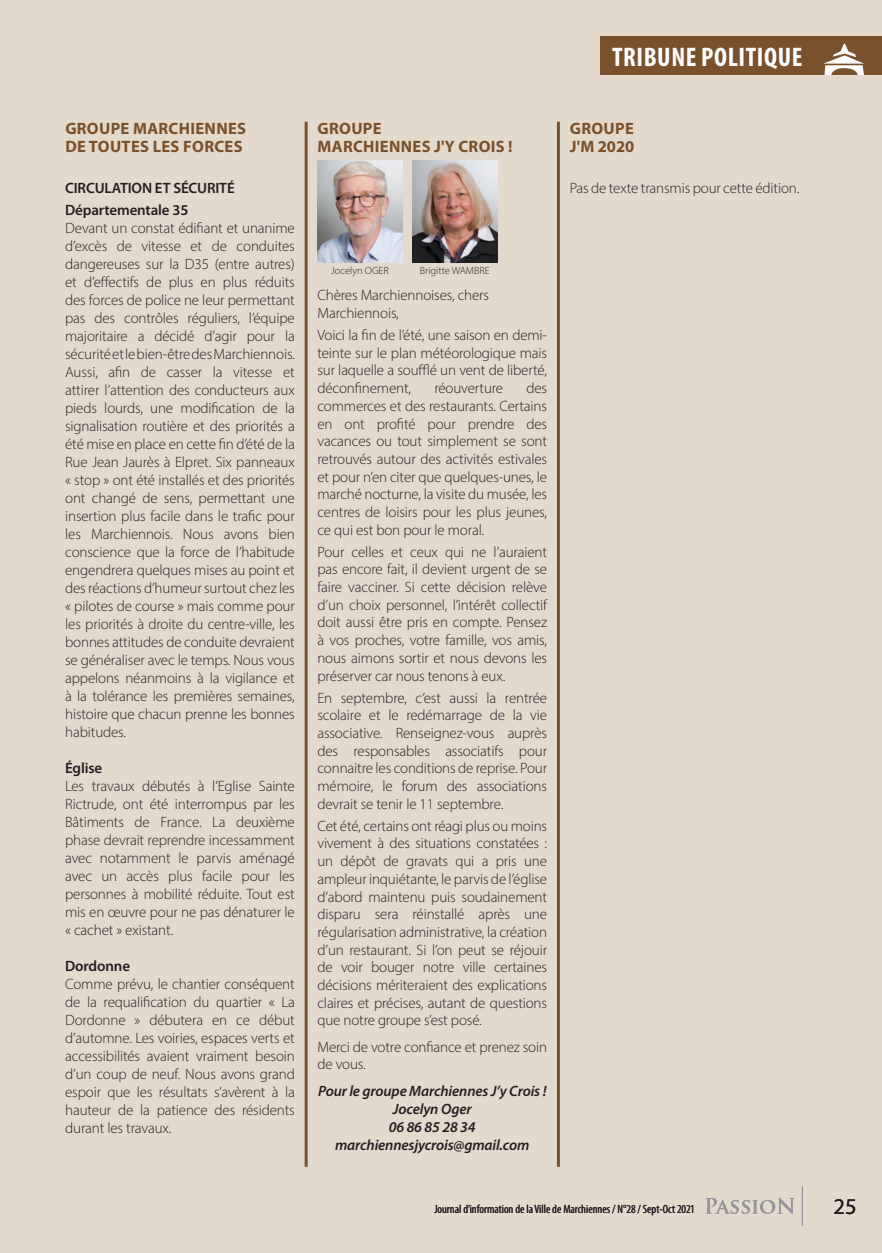
<style>
.page{position:relative;width:882px;height:1253px;background:#e4d9cd}
.page>*{position:absolute;margin:0;border:0;box-sizing:border-box;transform-origin:0 0}
.t1{font:700 condensed 27px "Myriad Pro";letter-spacing:.02em;color:#fff}
.t2{font:22.5px "Myriad Pro";color:#231f20}
.t3{font:700 16.5px/18px "Myriad Pro";letter-spacing:.02em;color:#79512c}
.t4{font:300 15px/18px "Myriad Pro";letter-spacing:-.01em;color:#231f20;text-align:justify}
.t5{font:italic 600 15px/18px "Myriad Pro";letter-spacing:-.01em;color:#231f20;text-align:center}
.t6{font:600 15px/22.2px "Myriad Pro";letter-spacing:-.01em;color:#231f20}
.t7{font:condensed 12px "Myriad Pro";color:#231f20}
.t8{font:300 10.5px "Myriad Pro";color:#231f20}
</style>
<div class="page">
<div style="left:600px;top:37px;width:282px;height:38px;background:#79512c"></div>
<svg style="left:823px;top:44px;width:41px;height:31px"></svg>
<svg style="left:705px;top:1197px;width:89px;height:17px"></svg>
<hr style="left:802px;top:1186px;width:1px;height:40px;background:#939598">
<hr style="left:305px;top:122px;width:3px;height:1045px;background:#79512c">
<hr style="left:557px;top:122px;width:3px;height:1045px;background:#79512c">
<img style="left:317px;top:160px;width:85px;height:102px">
<img style="left:412px;top:160px;width:85px;height:102px">
<p class="t3" style="left:65px;top:119px;width:182px">GROUPE MARCHIENNES<br>DE TOUTES LES FORCES</p>
<p class="t6" style="left:65px;top:176px;width:171px">CIRCULATION ET SÉCURITÉ<br>Départementale 35</p>
<p class="t4" style="left:65px;top:219px;width:231px">Devant un constat édifiant et unanime d’excès de vitesse et de conduites dangereuses sur la D35 (entre autres) et d’effectifs de plus en plus réduits des forces de police ne leur permettant pas des contrôles réguliers, l’équipe majoritaire a décidé d’agir pour la sécurité et le bien-être des Marchiennois.<br>Aussi, afin de casser la vitesse et attirer l’attention des conducteurs aux pieds lourds, une modification de la signalisation routière et des priorités a été mise en place en cette fin d’été de la Rue Jean Jaurès à Elpret. Six panneaux « stop » ont été installés et des priorités ont changé de sens, permettant une insertion plus facile dans le trafic pour les Marchiennois. Nous avons bien conscience que la force de l’habitude engendrera quelques mises au point et des réactions d’humeur surtout chez les « pilotes de course » mais comme pour les priorités à droite du centre-ville, les bonnes attitudes de conduite devraient se généraliser avec le temps. Nous vous appelons néanmoins à la vigilance et à la tolérance les premières semaines, histoire que chacun prenne les bonnes habitudes.</p>
<p class="t6" style="left:65px;top:756px;width:39px">Église</p>
<p class="t4" style="left:65px;top:777px;width:231px">Les travaux débutés à l’Eglise Sainte Rictrude, ont été interrompus par les Bâtiments de France. La deuxième phase devrait reprendre incessamment avec notamment le parvis aménagé avec un accès plus facile pour les personnes à mobilité réduite. Tout est mis en œuvre pour ne pas dénaturer le « cachet » existant.</p>
<p class="t6" style="left:65px;top:954px;width:66px">Dordonne</p>
<p class="t4" style="left:65px;top:975px;width:231px">Comme prévu, le chantier conséquent de la requalification du quartier « La Dordonne » débutera en ce début d’automne. Les voiries, espaces verts et accessibilités avaient vraiment besoin d’un coup de neuf. Nous avons grand espoir que les résultats s’avèrent à la hauteur de la patience des résidents durant les travaux.</p>
<p class="t3" style="left:317px;top:119px;width:197px">GROUPE<br>MARCHIENNES J'Y CROIS !</p>
<h1 class="t1" style="left:612px;top:40px;width:192px">TRIBUNE POLITIQUE</h1>
<p class="t3" style="left:570px;top:119px;width:66px">GROUPE<br>J'M 2020</p>
<p class="t4" style="left:569px;top:178px;width:231px">Pas de texte transmis pour cette édition.</p>
<p class="t8" style="left:331px;top:264px;width:59px">Jocelyn OGER</p>
<p class="t8" style="left:420px;top:264px;width:71px">Brigitte WAMBRE</p>
<p class="t4" style="left:317px;top:286px;width:173px">Chères Marchiennoises, chers<br>Marchiennois,</p>
<p class="t4" style="left:317px;top:326px;width:231px">Voici la fin de l’été, une saison en demi&shy;teinte sur le plan météorologique mais sur laquelle a soufflé un vent de liberté, déconfinement,</p>
<p class="t4" style="left:317px;top:379px;width:231px;text-indent:209px">des commerces et des restaurants. Certains en ont profité pour prendre des vacances ou tout simplement se sont retrouvés autour des activités estivales et pour n’en citer que quelques-unes, le marché nocturne, la visite du musée, les centres de loisirs pour les plus jeunes, ce qui est bon pour le moral.</p>
<p class="t4" style="left:317px;top:543px;width:231px">Pour celles et ceux qui ne l’auraient pas encore fait, il devient urgent de se faire vacciner. Si cette décision relève d’un choix personnel, l’intérêt collectif doit aussi être pris en compte. Pensez à vos proches, votre famille, vos amis, nous aimons sortir et nous devons les préserver car nous tenons à eux.</p>
<p class="t4" style="left:317px;top:688px;width:231px">En septembre, c’est aussi la rentrée scolaire et le redémarrage de la vie associative. Renseignez-vous auprès des responsables associatifs pour connaitre les conditions de reprise. Pour mémoire, le forum des associations devrait se tenir le 11 septembre.</p>
<p class="t4" style="left:317px;top:817px;width:231px">Cet été, certains ont réagi plus ou moins vivement à des situations constatées : un dépôt de gravats qui a pris une ampleur inquiétante, le parvis de l’église d’abord maintenu puis soudainement disparu sera réinstallé après une régularisation administrative, la création d’un restaurant. Si l’on peut se réjouir de voir bouger notre ville certaines décisions mériteraient des explications claires et précises, autant de questions que notre groupe s’est posé.</p>
<p class="t4" style="left:317px;top:1038px;width:231px">Merci de votre confiance et prenez soin de vous.</p>
<p class="t5" style="left:318px;top:1081px;width:230px">Pour le groupe Marchiennes J’y Crois !<br>Jocelyn Oger<br>06 86 85 28 34 marchiennesjycrois@gmail.com</p>
<p class="t4" style="left:434px;top:379px;width:70px">réouverture</p>
<p class="t7" style="left:434px;top:1202px;width:261px">Journal d’information de la Ville de Marchiennes / N°28 / Sept-Oct 2021</p>
<h2 class="t2" style="left:833px;top:1192px;width:25px">25</h2>
</div>
